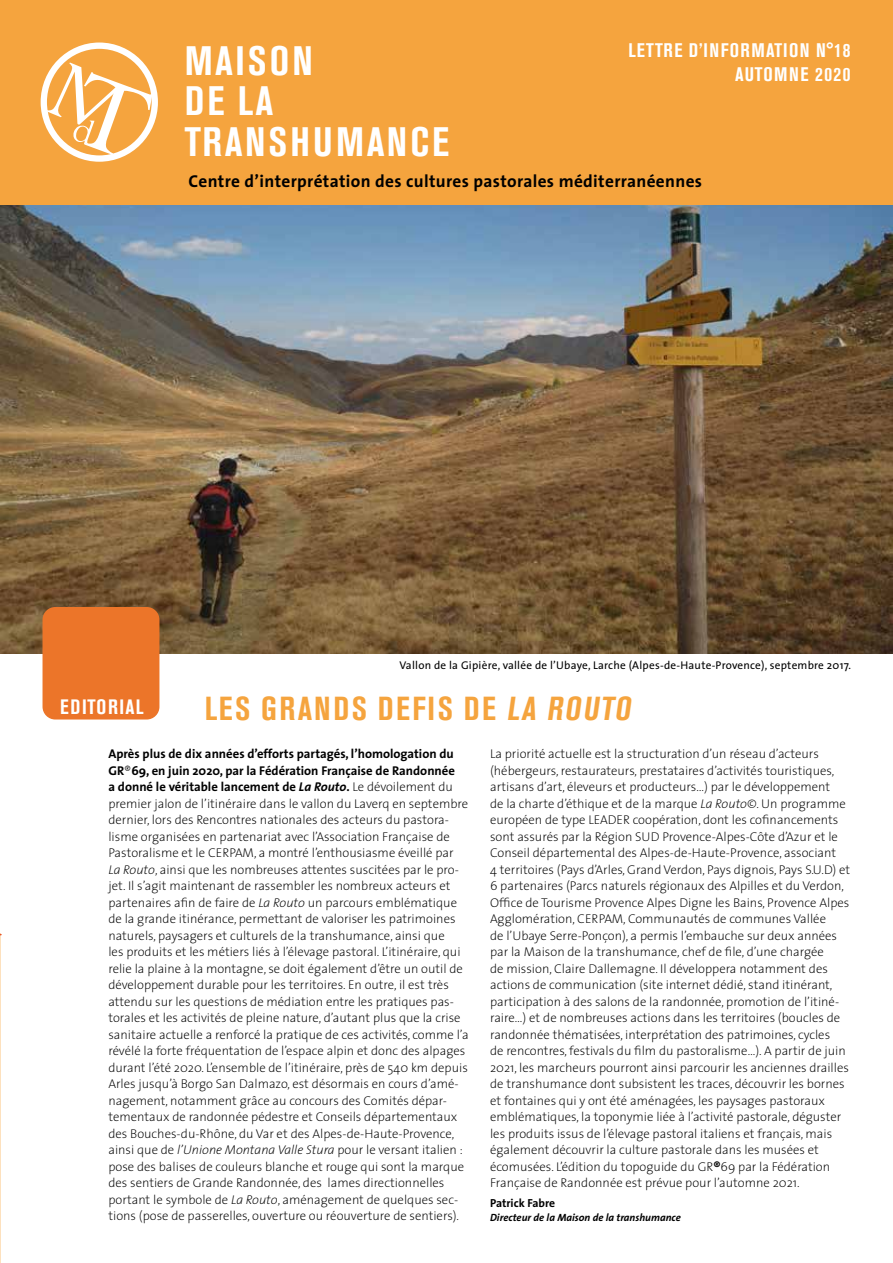
<style>
.page{position:relative;width:893px;height:1263px;background:#fff}
.page>*{position:absolute;margin:0;border:0;box-sizing:border-box;transform-origin:0 0}
.t1{font:700 condensed 40.8px/40.8px "Akzidenz Grotesk BE";letter-spacing:.075em;color:#fff}
.t2{font:700 condensed 33px "Akzidenz Grotesk BE";letter-spacing:.075em;color:#f5a43e}
.t3{font:700 condensed 20.7px "Akzidenz Grotesk BE";letter-spacing:.07em;color:#fff}
.t4{font:700 condensed 19.5px/24px "Akzidenz Grotesk BE";letter-spacing:.06em;color:#fff}
.t5{font:700 17.4px "The Sans";letter-spacing:.02em;color:#000}
.t6{font:200 12.75px/16.5px "The Sans";color:#000}
.t7{font:700 11.7px "The Sans";color:#000}
.t8{font:11.25px "The Sans";letter-spacing:.02em;color:#000}
.t9{font:italic 700 10.5px "The Sans";color:#000}
.s1{font-weight:700}
.s2{font-weight:700;font-style:italic}
.s3{font-style:italic}
</style>
<div class="page">
<img style="left:0;top:204px;width:893px;height:450px">
<div style="left:43px;top:607px;width:116px;height:112px;background:#ec7529;border-radius:13px"></div>
<div style="left:0;top:0;width:893px;height:204px;background:#f5a43e"></div>
<hr style="left:0;top:934px;width:1px;height:329px;background:#fde1be">
<svg style="left:46px;top:63px;width:106px;height:92px"></svg>
<div style="left:41px;top:43px;width:117px;height:119px;border:6px solid #fff;border-radius:50%"></div>
<h1 class="t1" style="left:185px;top:41px;width:266px">MAISON<br>DE LA<br>TRANSHUMANCE</h1>
<h3 class="t4" style="left:628px;top:39px;width:223px;text-align:right">LETTRE D’INFORMATION N°18<br>AUTOMNE 2020</h3>
<h3 class="t4" style="left:782px;top:39px;width:70px;text-indent:-145px">LE TRE D’INFORMATION N°9<br>MAI</h3>
<h3 class="t4" style="left:836px;top:63px;width:16px">17</h3>
<h3 class="t5" style="left:189px;top:166px;width:515px">Centre d’interprétation des cultures pastorales méditerranéennes</h3>
<h3 class="t3" style="left:60px;top:694px;width:85px">EDITORIAL</h3>
<p class="t8" style="left:400px;top:655px;width:453px">Vallon de la Gipière, vallée de l’Ubaye, Larche (Alpes-de-Haute-Provence), septembre 2017.</p>
<h2 class="t2" style="left:205px;top:690px;width:432px">LES GRANDS DEFIS DE LA ROUTO</h2>
<p class="t6" style="left:108px;top:745px;width:362px"><span class="s1">Après plus de dix années d’efforts partagés, l’homologation du GR</span>®<span class="s1">69, en juin 2020, par la Fédération Française de Randonnée<br>a donné le véritable lancement de</span> <span class="s2">La Routo</span><span class="s1">.</span> Le dévoilement du premier jalon de l’itinéraire dans le vallon du Laverq en septembre dernier, lors des Rencontres nationales des acteurs du pastora&shy;lisme organisées en partenariat avec l’Association Française de Pastoralisme et le CERPAM, a montré l’enthousiasme éveillé par <span class="s3">La Routo</span>, ainsi que les nombreuses attentes suscitées par le pro&shy;jet. Il s’agit maintenant de rassembler les nombreux acteurs et partenaires afin de faire de <span class="s3">La Routo</span> un parcours emblématique de la grande itinérance, permettant de valoriser les patrimoines naturels, paysagers et culturels de la transhumance, ainsi que<br>les produits et les métiers liés à l’élevage pastoral. L’itinéraire, qui relie la plaine à la montagne, se doit également d’être un outil de développement durable pour les territoires. En outre, il est très attendu sur les questions de médiation entre les pratiques pas&shy;torales et les activités de pleine nature, d’autant plus que la crise sanitaire actuelle a renforcé la pratique de ces activités, comme l’a révélé la forte fréquentation de l’espace alpin et donc des alpages durant l’été 2020. L’ensemble de l’itinéraire, près de 540 km depuis Arles jusqu’à Borgo San Dalmazo, est désormais en cours d’amé&shy;nagement, notamment grâce au concours des Comités dépar&shy;tementaux de randonnée pédestre et Conseils départementaux des Bouches-du-Rhône, du Var et des Alpes-de-Haute-Provence, ainsi que de <span class="s3">l’Unione Montana Valle Stura</span> pour le versant italien : pose des balises de couleurs blanche et rouge qui sont la marque des sentiers de Grande Randonnée, des lames directionnelles portant le symbole de <span class="s3">La Routo</span>, aménagement de quelques sec&shy;tions (pose de passerelles, ouverture ou réouverture de sentiers).</p>
<p class="t6" style="left:490px;top:745px;width:362px">La priorité actuelle est la structuration d’un réseau d’acteurs (hébergeurs, restaurateurs, prestataires d’activités touristiques, artisans d’art, éleveurs et producteurs…) par le développement<br>de la charte d’éthique et de la marque <span class="s3">La Routo©</span>. Un programme européen de type LEADER coopération, dont les cofinancements sont assurés par la Région SUD Provence-Alpes-Côte d’Azur et le Conseil départemental des Alpes-de-Haute-Provence, associant<br>4 territoires (Pays d’Arles, Grand Verdon, Pays dignois, Pays S.U.D) et 6 partenaires (Parcs naturels régionaux des Alpilles et du Verdon, Office de Tourisme Provence Alpes Digne les Bains, Provence Alpes Agglomération, CERPAM, Communautés de communes Vallée<br>de l’Ubaye Serre-Ponçon), a permis l’embauche sur deux années par la Maison de la transhumance, chef de file, d’une chargée<br>de mission, Claire Dallemagne. Il développera notamment des actions de communication (site internet dédié, stand itinérant, participation à des salons de la randonnée, promotion de l’itiné&shy;raire…) et de nombreuses actions dans les territoires (boucles de randonnée thématisées, interprétation des patrimoines, cycles<br>de rencontres, festivals du film du pastoralisme…). A partir de juin 2021, les marcheurs pourront ainsi parcourir les anciennes drailles de transhumance dont subsistent les traces, découvrir les bornes et fontaines qui y ont été aménagées, les paysages pastoraux emblématiques, la toponymie liée à l’activité pastorale, déguster les produits issus de l’élevage pastoral italiens et français, mais également découvrir la culture pastorale dans les musées et écomusées. L’édition du topoguide du GR<span class="s1">®</span>69 par la Fédération Française de Randonnée est prévue pour l’automne 2021.</p>
<p class="t7" style="left:490px;top:1193px;width:67px">Patrick Fabre</p>
<p class="t9" style="left:490px;top:1208px;width:192px">Directeur de la Maison de la transhumance</p>
</div>
